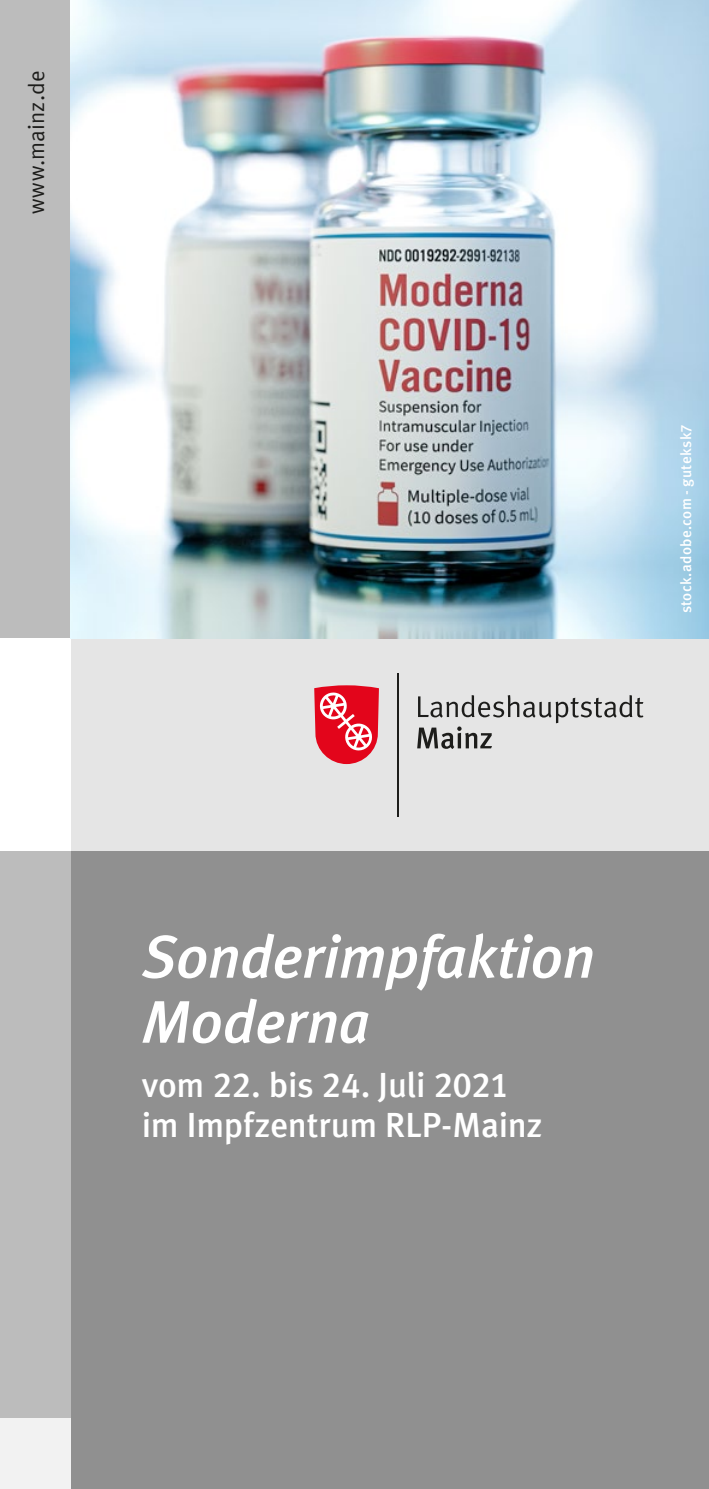
<style>
.page{position:relative;width:709px;height:1489px;background:#fff}
.page>*{position:absolute;margin:0;border:0;box-sizing:border-box;transform-origin:0 0}
.t1{font:italic 700 60px/65px "Mainz Meta";letter-spacing:-.01em;color:#fff}
.t2{font:700 35px/40px "Mainz Meta";letter-spacing:-.01em;color:#fff}
.t3{font:22.5px "Mainz Meta";color:#1d1d1b}
.t4{font:700 15px "Mainz Meta";letter-spacing:.02em;color:#fff}
</style>
<div class="page">
<div style="left:0;top:850px;width:709px;height:638px;background:#909090"></div>
<div style="left:0;top:638px;width:709px;height:212px;background:#e5e5e5"></div>
<div style="left:0;top:0;width:71px;height:1417px;background:#bcbcbc"></div>
<div style="left:0;top:1417px;width:71px;height:71px;background:#f2f2f2"></div>
<div style="left:0;top:638px;width:71px;height:212px;background:#fff"></div>
<svg style="left:417px;top:695px;width:226px;height:54px"></svg>
<hr style="left:397px;top:673px;width:2px;height:144px;background:#1d1d1b">
<svg style="left:314px;top:685px;width:65px;height:79px;background:#e74958"></svg>
<img style="left:71px;top:0;width:638px;height:638px">
<p class="t3" style="left:23px;top:214px;width:145px;rotate:-90deg">www.mainz.de</p>
<p class="t4" style="left:677px;top:613px;width:191px;rotate:-90deg">stock.adobe.com - guteksk7</p>
<h1 class="t1" style="left:142px;top:923px;width:455px">Sonderimpfaktion<br>Moderna</h1>
<p class="t2" style="left:142px;top:1064px;width:402px">vom 22. bis 24. Juli 2021 im Impfzentrum RLP-Mainz</p>
</div>
